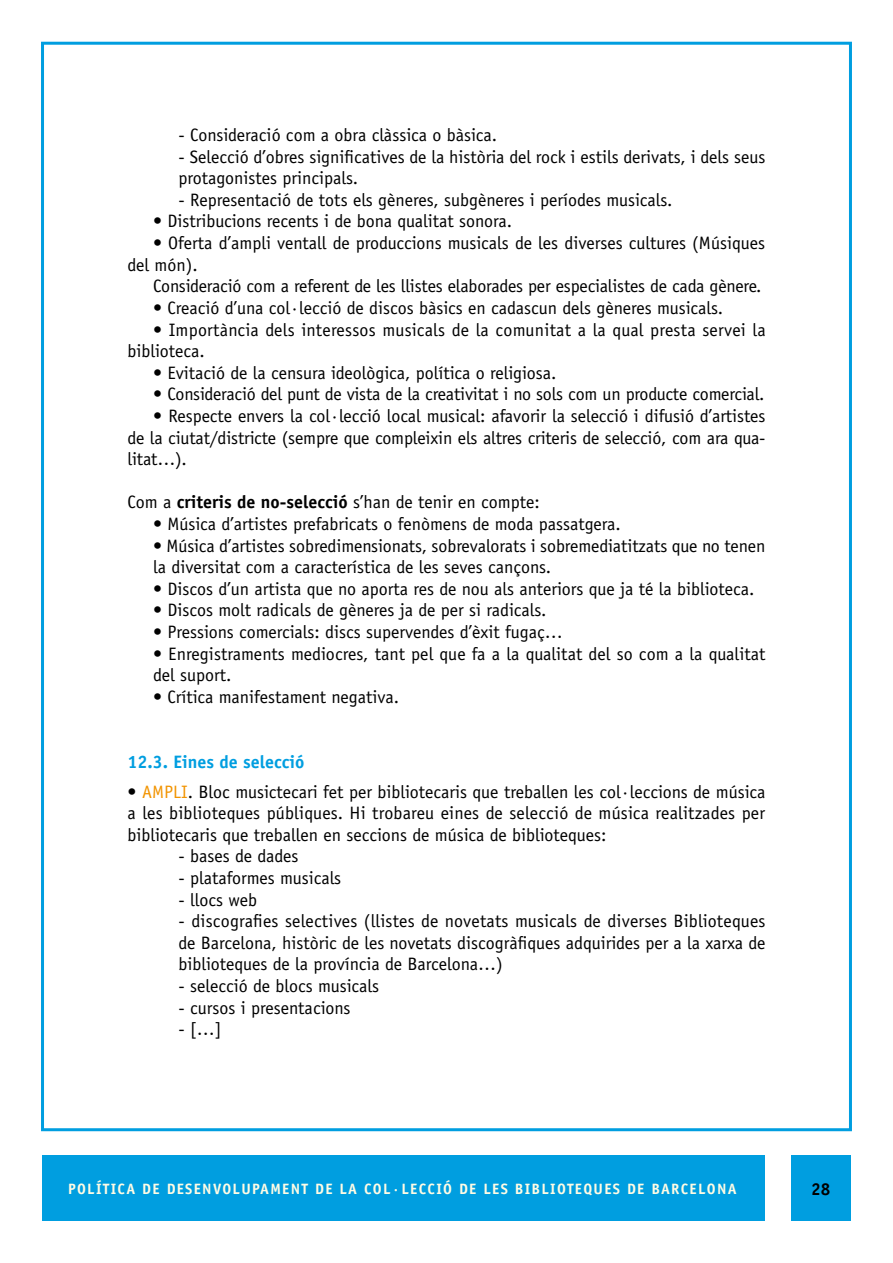
<style>
.page{position:relative;width:893px;height:1263px;background:#fff}
.page>*{position:absolute;margin:0;border:0;box-sizing:border-box;transform-origin:0 0}
.t1{font:18px/21.6px "Officina Sans";color:#000}
.t2{font:700 18px "Officina Sans";color:#009ee0}
.t3{font:700 17.25px "Officina Sans";color:#000}
.t4{font:700 15px "Officina Sans";letter-spacing:.085em;color:#fffce5}
.s1{font-weight:700}
.s2{color:#f29400}
</style>
<div class="page">
<div style="left:41px;top:42px;width:811px;height:1089px;background:#fff;border:3px solid #009ee0"></div>
<div style="left:43px;top:1155px;width:722px;height:66px;background:#009ee0"></div>
<div style="left:791px;top:1155px;width:59px;height:65px;background:#009ee0"></div>
<p class="t1" style="left:179px;top:124px;width:320px">- Consideració com a obra clàssica o bàsica.</p>
<p class="t1" style="left:179px;top:146px;width:588px">- Selecció d’obres significatives de la història del rock i estils derivats, i dels seus protagonistes principals.</p>
<p class="t1" style="left:179px;top:189px;width:495px">- Representació de tots els gèneres, subgèneres i períodes musicals.</p>
<p class="t1" style="left:153px;top:211px;width:361px">• Distribucions recents i de bona qualitat sonora.</p>
<p class="t1" style="left:128px;top:232px;width:639px;text-indent:26px">• Oferta d’ampli ventall de produccions musicals de les diverses cultures (Músiques del món).</p>
<p class="t1" style="left:153px;top:275px;width:610px">Consideració com a referent de les llistes elaborades per especialistes de cada gènere.</p>
<p class="t1" style="left:153px;top:297px;width:572px">• Creació d’una col·lecció de discos bàsics en cadascun dels gèneres musicals.</p>
<p class="t1" style="left:128px;top:319px;width:640px;text-indent:26px">• Importància dels interessos musicals de la comunitat a la qual presta servei la biblioteca.</p>
<p class="t1" style="left:153px;top:362px;width:405px">• Evitació de la censura ideològica, política o religiosa.</p>
<p class="t1" style="left:153px;top:383px;width:613px">• Consideració del punt de vista de la creativitat i no sols com un producte comercial.</p>
<p class="t1" style="left:128px;top:405px;width:639px;text-align:justify;text-indent:26px">• Respecte envers la col·lecció local musical: afavorir la selecció i difusió d’artistes de la ciutat/districte (sempre que compleixin els altres criteris de selecció, com ara qua&shy;litat…).</p>
<p class="t1" style="left:128px;top:491px;width:414px">Com a <span class="s1">criteris de no-selecció</span> s’han de tenir en compte:</p>
<p class="t1" style="left:153px;top:513px;width:469px">• Música d’artistes prefabricats o fenòmens de moda passatgera.</p>
<p class="t1" style="left:153px;top:535px;width:614px">• Música d’artistes sobredimensionats, sobrevalorats i sobremediatitzats que no tenen la diversitat com a característica de les seves cançons.</p>
<p class="t1" style="left:153px;top:578px;width:603px">• Discos d’un artista que no aporta res de nou als anteriors que ja té la biblioteca.</p>
<p class="t1" style="left:153px;top:599px;width:395px">• Discos molt radicals de gèneres ja de per si radicals.</p>
<p class="t1" style="left:153px;top:621px;width:411px">• Pressions comercials: discs supervendes d’èxit fugaç…</p>
<p class="t1" style="left:153px;top:643px;width:614px">• Enregistraments mediocres, tant pel que fa a la qualitat del so com a la qualitat del suport.</p>
<p class="t1" style="left:153px;top:686px;width:248px">• Crítica manifestament negativa.</p>
<p class="t2" style="left:128px;top:750px;width:179px">12.3. Eines de selecció</p>
<p class="t1" style="left:128px;top:781px;width:639px;text-align:justify"><span class="s1">•</span> <span class="s2">AMPLI</span>. Bloc musictecari fet per bibliotecaris que treballen les col·leccions de música a les biblioteques públiques. Hi trobareu eines de selecció de música realitzades per bibliotecaris que treballen en seccions de música de biblioteques:</p>
<p class="t1" style="left:179px;top:845px;width:122px">- bases de dades</p>
<p class="t1" style="left:179px;top:867px;width:164px">- plataformes musicals</p>
<p class="t1" style="left:179px;top:889px;width:80px">- llocs web</p>
<p class="t1" style="left:179px;top:910px;width:588px;text-align:justify">- discografies selectives (llistes de novetats musicals de diverses Biblioteques de Barcelona, històric de les novetats discogràfiques adquirides per a la xarxa de biblioteques de la província de Barcelona…)</p>
<p class="t1" style="left:179px;top:975px;width:202px">- selecció de blocs musicals</p>
<p class="t1" style="left:179px;top:997px;width:173px">- cursos i presentacions</p>
<p class="t1" style="left:179px;top:1018px;width:44px">- […]</p>
<p class="t4" style="left:68px;top:1179px;width:670px">POLÍTICA DE DESENVOLUPAMENT DE LA COL·LECCIÓ DE LES BIBLIOTEQUES DE BARCELONA</p>
<p class="t3" style="left:811px;top:1178px;width:21px">28</p>
</div>
